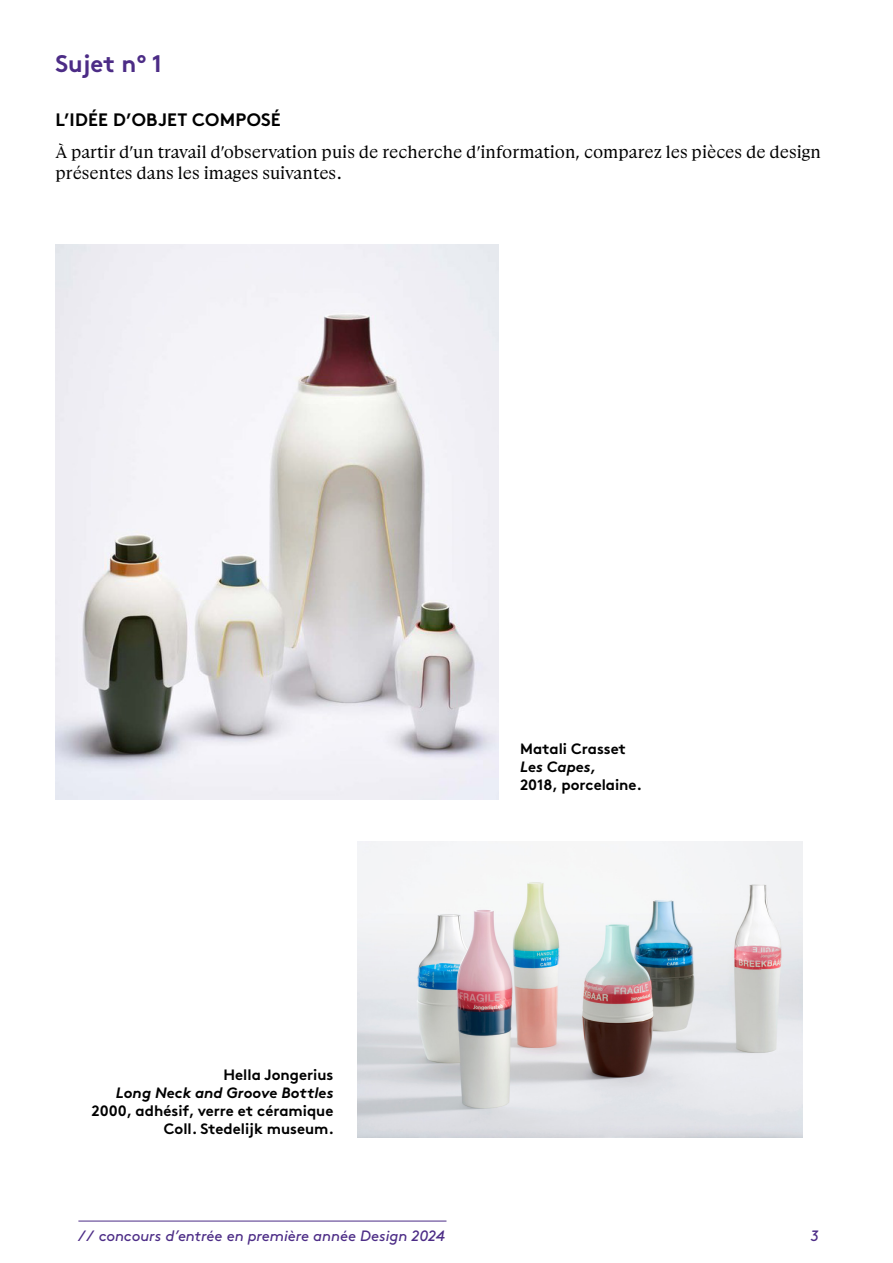
<style>
.page{position:relative;width:893px;height:1263px;background:#fff}
.page>*{position:absolute;margin:0;border:0;box-sizing:border-box;transform-origin:0 0}
.t1{font:700 24px "Brown Std";letter-spacing:-.005em;color:#4c2c86}
.t2{font:18px/21.6px "Boogy Brut";color:#000}
.t3{font:700 18px "Brown Std";letter-spacing:.01em;color:#000}
.t4{font:700 15px "Brown Std";color:#000}
.t5{font:italic 15px "Brown Std";letter-spacing:-.005em;color:#4c2c86}
.t6{font:italic 700 15px "Brown Std";color:#000}
.s1{font-family:"Brown Std"}
</style>
<div class="page">
<hr style="left:78px;top:1220px;width:368px;height:1px;background:#4c2c86">
<img style="left:56px;top:244px;width:442px;height:556px">
<img style="left:357px;top:841px;width:445px;height:296px">
<p class="t1" style="left:56px;top:49px;width:108px">Sujet n° 1</p>
<p class="t3" style="left:56px;top:108px;width:227px">L’IDÉE D’OBJET COMPOSÉ</p>
<p class="t2" style="left:56px;top:141px;width:767px">À partir d’un travail d’observation puis de recherche d’information, comparez les pièces de design présentes dans les images suivantes<span class="s1">.</span></p>
<p class="t4" style="left:224px;top:1066px;width:111px">Hella Jongerius</p>
<p class="t6" style="left:116px;top:1084px;width:219px">Long Neck and Groove Bottles</p>
<p class="t4" style="left:92px;top:1102px;width:243px">2000, adhésif, verre et céramique</p>
<p class="t4" style="left:164px;top:1120px;width:172px">Coll. Stedelijk museum.</p>
<p class="t4" style="left:520px;top:740px;width:107px">Matali Crasset</p>
<p class="t6" style="left:520px;top:758px;width:78px">Les Capes,</p>
<p class="t4" style="left:520px;top:776px;width:124px">2018, porcelaine.</p>
<p class="t5" style="left:78px;top:1227px;width:369px">// concours d’entrée en première année Design 2024</p>
<p class="t5" style="left:810px;top:1227px;width:10px">3</p>
</div>
